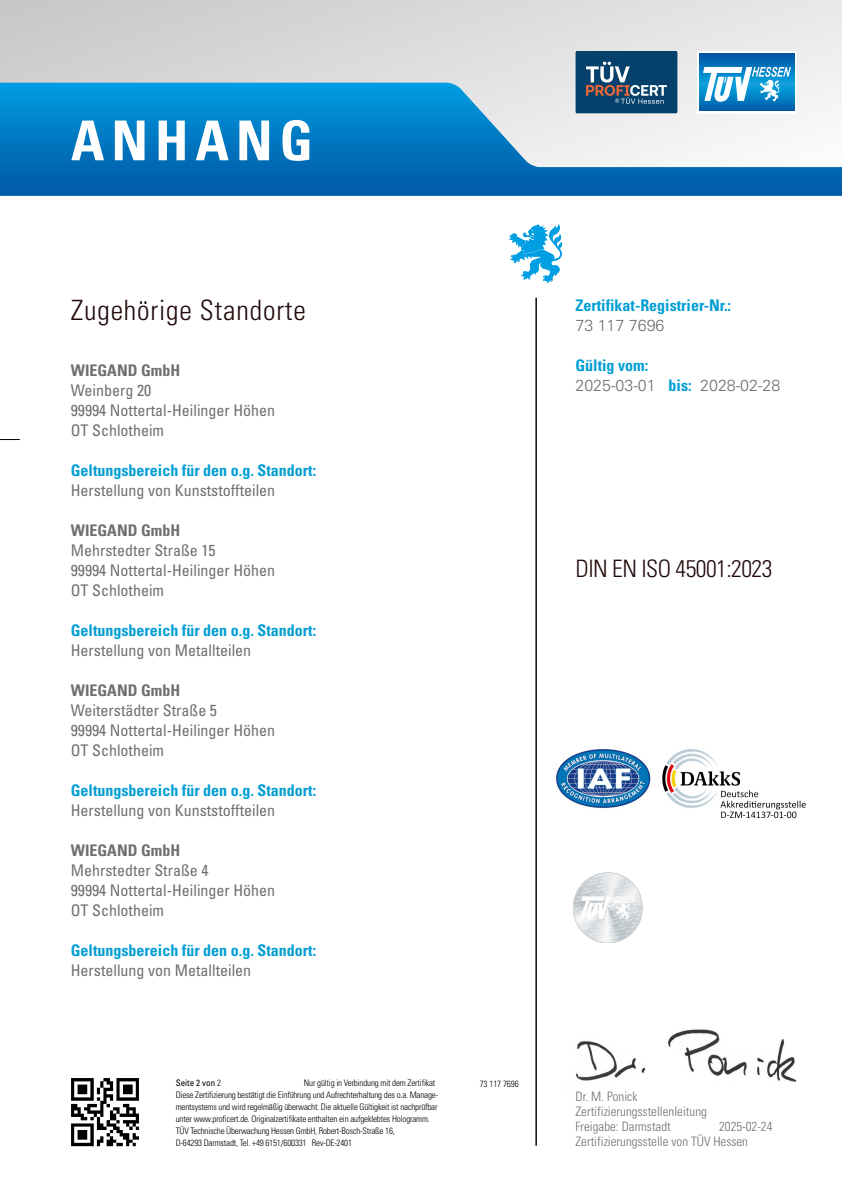
<style>
.page{position:relative;width:842px;height:1191px;background:#fff}
.page>*{position:absolute;margin:0;border:0;box-sizing:border-box;transform-origin:0 0}
.t1{font:700 condensed 55px "Univers";letter-spacing:.125em;color:#fff}
.t2{font:300 condensed 28px "Univers";letter-spacing:.03em;color:#230b0c}
.t3{font:300 condensed 24px "Univers";letter-spacing:-.02em;color:#230b0c}
.t4{font:condensed 16px/20px "Univers";color:#706f6f}
.t5{font:700 condensed 16px "Univers";color:#009ed4}
.t6{font:700 condensed 16px "Univers";color:#706f6f}
.t7{font:300 16px "Univers";color:#706f6f}
.t8{font:300 condensed 13px/15px "Univers";color:#706f6f}
.t9{font:300 condensed 9px/12px "Univers";letter-spacing:-.02em;color:#000}
.s1{font-weight:400}
</style>
<div class="page">
<div style="left:0;top:0;width:842px;height:170px;background:linear-gradient(to right,#c8cacb,#ececec)"></div>
<svg style="left:0;top:439px;width:20px;height:1px"></svg>
<img style="left:573px;top:872px;width:70px;height:70px">
<svg style="left:697px;top:51px;width:100px;height:32px"></svg>
<svg style="left:700px;top:54px;width:94px;height:29px"></svg>
<svg style="left:703px;top:67px;width:88px;height:16px"></svg>
<img style="left:556px;top:749px;width:250px;height:70px">
<svg style="left:0;top:83px;width:842px;height:113px"></svg>
<svg style="left:509px;top:224px;width:54px;height:59px"></svg>
<hr style="left:536px;top:298px;width:1px;height:847px;background:#000">
<svg style="left:575px;top:51px;width:102px;height:62px;background:#265477"></svg>
<img style="left:71px;top:1078px;width:69px;height:69px">
<img style="left:576px;top:1029px;width:221px;height:53px">
<h1 class="t1" style="left:71px;top:107px;width:244px">ANHANG</h1>
<h2 class="t2" style="left:71px;top:293px;width:237px">Zugehörige Standorte</h2>
<h3 class="t6" style="left:71px;top:360px;width:111px">WIEGAND GmbH</h3>
<h3 class="t4" style="left:71px;top:380px;width:206px">Weinberg 20<br>99994 Nottertal-Heilinger Höhen<br>OT Schlotheim</h3>
<h3 class="t5" style="left:71px;top:460px;width:247px">Geltungsbereich für den o.g. Standort:</h3>
<h3 class="t4" style="left:71px;top:480px;width:206px">Herstellung von Kunststoffteilen</h3>
<h3 class="t6" style="left:71px;top:520px;width:111px">WIEGAND GmbH</h3>
<h3 class="t4" style="left:71px;top:540px;width:206px">Mehrstedter Straße 15<br>99994 Nottertal-Heilinger Höhen<br>OT Schlotheim</h3>
<h3 class="t5" style="left:71px;top:620px;width:247px">Geltungsbereich für den o.g. Standort:</h3>
<h3 class="t4" style="left:71px;top:640px;width:182px">Herstellung von Metallteilen</h3>
<h3 class="t6" style="left:71px;top:680px;width:111px">WIEGAND GmbH</h3>
<h3 class="t4" style="left:71px;top:700px;width:206px">Weiterstädter Straße 5<br>99994 Nottertal-Heilinger Höhen<br>OT Schlotheim</h3>
<h3 class="t5" style="left:71px;top:780px;width:247px">Geltungsbereich für den o.g. Standort:</h3>
<h3 class="t4" style="left:71px;top:800px;width:206px">Herstellung von Kunststoffteilen</h3>
<h3 class="t6" style="left:71px;top:840px;width:111px">WIEGAND GmbH</h3>
<h3 class="t4" style="left:71px;top:860px;width:206px">Mehrstedter Straße 4<br>99994 Nottertal-Heilinger Höhen<br>OT Schlotheim</h3>
<h3 class="t5" style="left:71px;top:940px;width:247px">Geltungsbereich für den o.g. Standort:</h3>
<h3 class="t4" style="left:71px;top:960px;width:182px">Herstellung von Metallteilen</h3>
<p class="t9" style="left:176px;top:1077px;width:264px"><span class="s1">Seite 2 von</span> 2<br>Diese Zertifizierung bestätigt die Einführung und Aufrechterhaltung des o.a. Manage&shy;mentsystems und wird regelmäßig überwacht. Die aktuelle Gültigkeit ist nachprüfbar unter www.proficert.de. Originalzertifikate enthalten ein aufgeklebtes Hologramm.<br>TÜV Technische Überwachung Hessen GmbH, Robert-Bosch-Straße 16,<br>D-64293 Darmstadt, Tel. +49 6151/600331 Rev-DE-2401</p>
<p class="t9" style="left:304px;top:1077px;width:133px">Nur gültig in Verbindung mit dem Zertifikat</p>
<p class="t9" style="left:480px;top:1077px;width:41px">73 117 7696</p>
<h3 class="t5" style="left:575px;top:295px;width:157px">Zertifikat-Registrier-Nr.:</h3>
<h3 class="t7" style="left:575px;top:315px;width:90px">73 117 7696</h3>
<h3 class="t5" style="left:575px;top:355px;width:74px">Gültig vom:</h3>
<h3 class="t5" style="left:669px;top:375px;width:25px">bis:</h3>
<h3 class="t7" style="left:575px;top:375px;width:82px">2025-03-01</h3>
<h3 class="t7" style="left:700px;top:375px;width:82px">2028-02-28</h3>
<h3 class="t3" style="left:575px;top:554px;width:198px">DIN EN ISO 45001:2023</h3>
<h3 class="t8" style="left:575px;top:1088px;width:63px">Dr. M. Ponick</h3>
<h3 class="t8" style="left:575px;top:1103px;width:174px">Zertifizierungsstellenleitung<br>Freigabe: Darmstadt<br>Zertifizierungsstelle von TÜV Hessen</h3>
<h3 class="t8" style="left:719px;top:1119px;width:55px">2025-02-24</h3>
</div>
